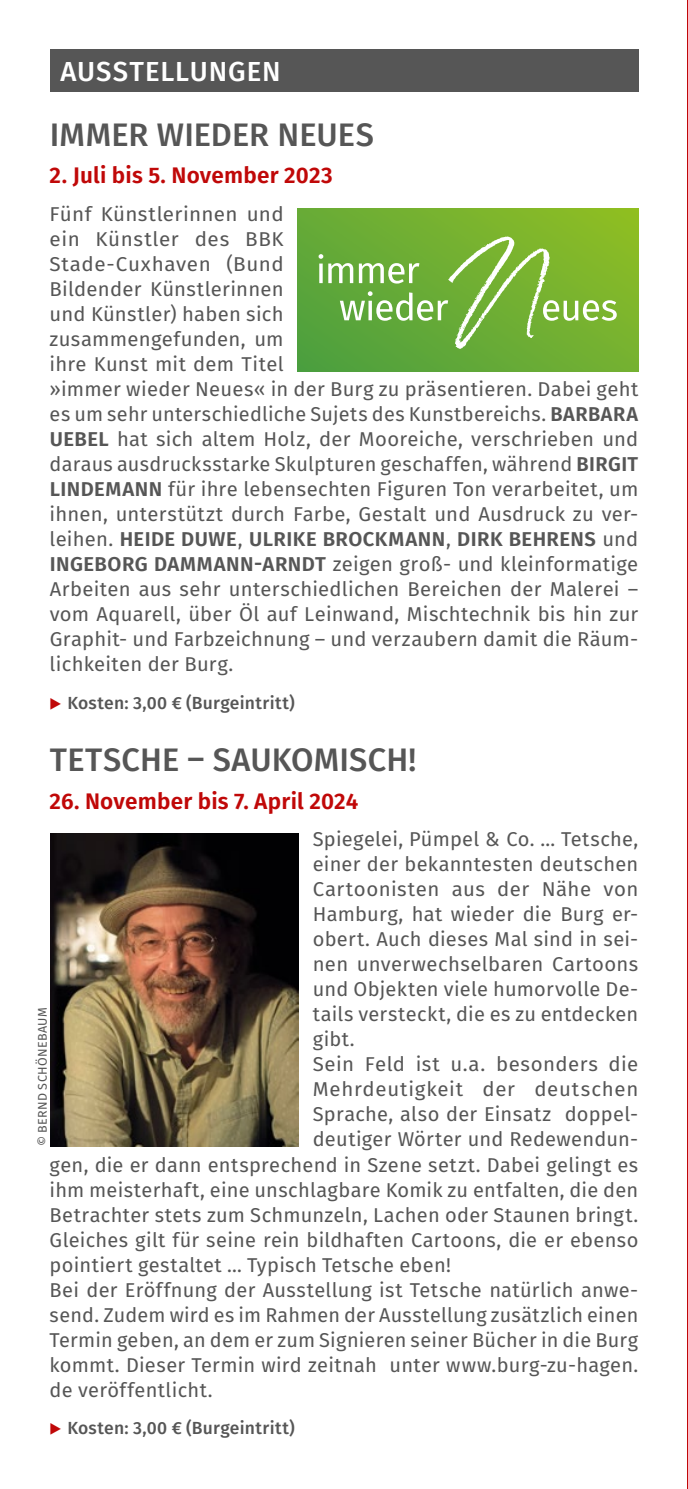
<style>
.page{position:relative;width:688px;height:1489px;background:#fff}
.page>*{position:absolute;margin:0;border:0;box-sizing:border-box;transform-origin:0 0}
.t1{font:500 32.5px "Fira Sans";letter-spacing:.005em;color:#565656}
.t2{font:500 27.5px "Fira Sans";letter-spacing:.035em;color:#fff}
.t3{font:600 22.5px "Fira Sans";letter-spacing:.01em;color:#c00808}
.t4{font:20px/25px "Fira Sans";letter-spacing:.015em;color:#565656}
.t5{font:500 17.5px "Fira Sans";letter-spacing:.02em;color:#565656}
.t6{font:12.5px "Fira Sans";letter-spacing:.03em;color:#565656}
.s1{font-weight:600}
</style>
<div class="page">
<svg style="left:298px;top:208px;width:340px;height:163px;background:#6fae32"></svg>
<svg style="left:318px;top:236px;width:298px;height:113px;background:#7eb74b"></svg>
<hr style="left:687px;top:0;width:1px;height:1488px;background:#c00808">
<div style="left:50px;top:50px;width:588px;height:42px;background:#565656"></div>
<img style="left:50px;top:833px;width:248px;height:313px">
<h2 class="t2" style="left:60px;top:52px;width:222px">AUSSTELLUNGEN</h2>
<h1 class="t1" style="left:50px;top:112px;width:325px">IMMER WIEDER NEUES</h1>
<p class="t3" style="left:50px;top:160px;width:284px">2. Juli bis 5. November 2023</p>
<p class="t4" style="left:50px;top:201px;width:590px">Fünf Künstlerinnen und<br>ein Künstler des BBK<br>Stade-Cuxhaven (Bund<br>Bildender Künstlerinnen<br>und Künstler) haben sich<br>zusammengefunden, um<br>ihre Kunst mit dem Titel<br>»immer wieder Neues« in der Burg zu präsentieren. Dabei geht es um sehr unterschiedliche Sujets des Kunstbereichs. <span class="s1">BARBARA UEBEL</span> hat sich altem Holz, der Mooreiche, verschrieben und daraus ausdrucksstarke Skulpturen geschaffen, während <span class="s1">BIRGIT LINDEMANN</span> für ihre lebensechten Figuren Ton verarbeitet, um ihnen, unterstützt durch Farbe, Gestalt und Ausdruck zu ver&shy;leihen. <span class="s1">HEIDE DUWE</span>, <span class="s1">ULRIKE BROCKMANN</span>, <span class="s1">DIRK BEHRENS</span> und <span class="s1">INGEBORG DAMMANN-ARNDT</span> zeigen groß- und kleinformatige Arbeiten aus sehr unterschiedlichen Bereichen der Malerei – vom Aquarell, über Öl auf Leinwand, Mischtechnik bis hin zur Graphit- und Farbzeichnung – und verzaubern damit die Räum&shy;lichkeiten der Burg.</p>
<p class="t5" style="left:67px;top:690px;width:229px">Kosten: 3,00 € (Burgeintritt)</p>
<h1 class="t1" style="left:50px;top:737px;width:368px">TETSCHE – SAUKOMISCH!</h1>
<p class="t3" style="left:50px;top:785px;width:310px">26. November bis 7. April 2024</p>
<p class="t4" style="left:313px;top:826px;width:327px">Spiegelei, Pümpel &amp; Co. … Tetsche,</p>
<p class="t4" style="left:313px;top:851px;width:327px">einer der bekanntesten deutschen</p>
<p class="t4" style="left:313px;top:876px;width:327px">Cartoonisten aus der Nähe von</p>
<p class="t4" style="left:313px;top:901px;width:327px">Hamburg, hat wieder die Burg er-</p>
<p class="t4" style="left:313px;top:926px;width:327px">obert. Auch dieses Mal sind in sei-</p>
<p class="t4" style="left:313px;top:951px;width:327px">nen unverwechselbaren Cartoons</p>
<p class="t4" style="left:313px;top:976px;width:327px">und Objekten viele humorvolle De-</p>
<p class="t4" style="left:313px;top:1001px;width:327px">tails versteckt, die es zu entdecken</p>
<p class="t4" style="left:313px;top:1026px;width:43px">gibt.</p>
<p class="t4" style="left:313px;top:1051px;width:327px">Sein Feld ist u.a. besonders die</p>
<p class="t4" style="left:313px;top:1076px;width:327px">Mehrdeutigkeit der deutschen</p>
<p class="t4" style="left:313px;top:1101px;width:327px">Sprache, also der Einsatz doppel-</p>
<p class="t4" style="left:313px;top:1126px;width:327px">deutiger Wörter und Redewendun-</p>
<p class="t4" style="left:50px;top:1151px;width:590px">gen, die er dann entsprechend in Szene setzt. Dabei gelingt es</p>
<p class="t4" style="left:50px;top:1176px;width:590px">ihm meisterhaft, eine unschlagbare Komik zu entfalten, die den</p>
<p class="t4" style="left:50px;top:1201px;width:590px">Betrachter stets zum Schmunzeln, Lachen oder Staunen bringt.</p>
<p class="t4" style="left:50px;top:1226px;width:590px">Gleiches gilt für seine rein bildhaften Cartoons, die er ebenso</p>
<p class="t4" style="left:50px;top:1251px;width:402px">pointiert gestaltet … Typisch Tetsche eben!</p>
<p class="t4" style="left:50px;top:1276px;width:590px">Bei der Eröffnung der Ausstellung ist Tetsche natürlich anwe-</p>
<p class="t4" style="left:50px;top:1301px;width:590px">send. Zudem wird es im Rahmen der Ausstellung zusätzlich einen</p>
<p class="t4" style="left:50px;top:1326px;width:590px">Termin geben, an dem er zum Signieren seiner Bücher in die Burg</p>
<p class="t4" style="left:50px;top:1351px;width:590px">kommt. Dieser Termin wird zeitnah unter www.burg-zu-hagen.</p>
<p class="t4" style="left:50px;top:1376px;width:164px">de veröffentlicht.</p>
<p class="t5" style="left:67px;top:1415px;width:229px">Kosten: 3,00 € (Burgeintritt)</p>
<p class="t6" style="left:34px;top:1146px;width:141px;rotate:-90deg">© BERND SCHÖNEBAUM</p>
</div>
